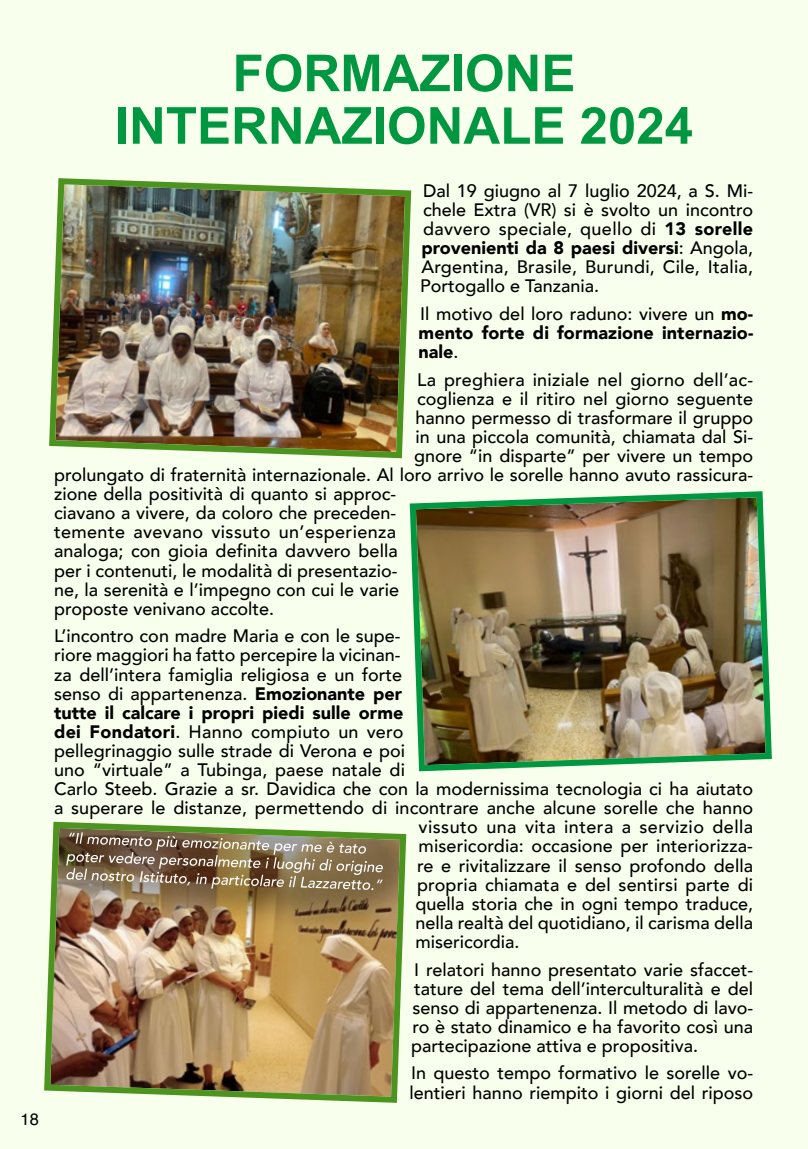
<style>
.page{position:relative;width:808px;height:1149px;background:#fff}
.page>*{position:absolute;margin:0;border:0;box-sizing:border-box;transform-origin:0 0}
.t1{font:700 51px/52.5px "Arial";color:#009740;text-align:center}
.t2{font:500 18px/19px "Avenir";color:#000;text-align:justify}
.t3{font:900 18px/19px "Avenir";color:#000;text-align:justify}
.t4{font:500 18px "Avenir";letter-spacing:.02em;color:#000}
.t5{font:500 18px "Avenir";letter-spacing:.025em;color:#000}
.t6{font:16.5px "Helvetica";color:#000}
.s1{font-weight:900}
.s2{font-weight:500}
</style>
<div class="page">
<div style="left:0;top:0;width:808px;height:1148px;background:#f9ffed"></div>
<img style="left:409px;top:491px;width:363px;height:281px">
<img style="left:44px;top:821px;width:363px;height:282px">
<img style="left:49px;top:178px;width:363px;height:281px">
<svg style="left:66px;top:832px;width:317px;height:57px;background:#8a7a5d"></svg>
<p class="t6" style="left:21px;top:1105px;width:20px">18</p>
<h1 class="t1" style="left:115px;top:49px;width:580px">FORMAZIONE<br>INTERNAZIONALE 2024</h1>
<p class="t2" style="left:420px;top:180px;width:335px">Dal 19 giugno al 7 luglio 2024, a S. Mi&shy;chele Extra (VR) si è svolto un incontro davvero speciale, quello di <span class="s1">13 sorelle provenienti da 8 paesi diversi</span>: Angola, Argentina, Brasile, Burundi, Cile, Italia, Portogallo e Tanzania.</p>
<p class="t3" style="left:419px;top:303px;width:336px"><span class="s2">Il motivo del loro raduno: vivere un</span> mo&shy;mento forte di formazione internazio&shy;nale<span class="s2">.</span></p>
<p class="t2" style="left:417px;top:369px;width:338px">La preghiera iniziale nel giorno dell’ac-</p>
<p class="t2" style="left:417px;top:388px;width:337px">coglienza e il ritiro nel giorno seguente</p>
<p class="t2" style="left:416px;top:407px;width:339px">hanno permesso di trasformare il gruppo</p>
<p class="t2" style="left:416px;top:426px;width:339px">in una piccola comunità, chiamata dal Si-</p>
<p class="t2" style="left:414px;top:445px;width:341px">gnore “in disparte” per vivere un tempo</p>
<p class="t2" style="left:54px;top:464px;width:700px">prolungato di fraternità internazionale. Al loro arrivo le sorelle hanno avuto rassicura-</p>
<p class="t2" style="left:54px;top:483px;width:343px">zione della positività di quanto si approc-</p>
<p class="t2" style="left:54px;top:502px;width:344px">ciavano a vivere, da coloro che preceden-</p>
<p class="t4" style="left:54px;top:516px;width:344px">temente avevano vissuto un’esperienza</p>
<p class="t2" style="left:54px;top:540px;width:345px">analoga; con gioia definita davvero bella</p>
<p class="t2" style="left:54px;top:559px;width:345px">per i contenuti, le modalità di presentazio-</p>
<p class="t2" style="left:54px;top:578px;width:347px">ne, la serenità e l’impegno con cui le varie</p>
<p class="t2" style="left:54px;top:597px;width:222px">proposte venivano accolte.</p>
<p class="t2" style="left:54px;top:625px;width:348px">L’incontro con madre Maria e con le supe-</p>
<p class="t2" style="left:54px;top:644px;width:348px">riore maggiori ha fatto percepire la vicinan-</p>
<p class="t2" style="left:54px;top:663px;width:350px">za dell’intera famiglia religiosa e un forte</p>
<p class="t2" style="left:54px;top:682px;width:349px">senso di appartenenza. <span class="s1">Emozionante per</span></p>
<p class="t3" style="left:54px;top:702px;width:351px">tutte il calcare i propri piedi sulle orme</p>
<p class="t2" style="left:54px;top:720px;width:351px"><span class="s1">dei Fondatori</span>. Hanno compiuto un vero</p>
<p class="t2" style="left:54px;top:740px;width:352px">pellegrinaggio sulle strade di Verona e poi</p>
<p class="t2" style="left:54px;top:759px;width:352px">uno “virtuale” a Tubinga, paese natale di</p>
<p class="t2" style="left:54px;top:778px;width:700px">Carlo Steeb. Grazie a sr. Davidica che con la modernissima tecnologia ci ha aiutato</p>
<p class="t2" style="left:54px;top:797px;width:701px">a superare le distanze, permettendo di incontrare anche alcune sorelle che hanno</p>
<p class="t5" style="left:419px;top:811px;width:336px">vissuto una vita intera a servizio della</p>
<p class="t2" style="left:419px;top:835px;width:336px">misericordia: occasione per interiorizza-</p>
<p class="t2" style="left:417px;top:854px;width:338px">re e rivitalizzare il senso profondo della</p>
<p class="t2" style="left:417px;top:873px;width:338px">propria chiamata e del sentirsi parte di</p>
<p class="t2" style="left:416px;top:892px;width:339px">quella storia che in ogni tempo traduce,</p>
<p class="t2" style="left:416px;top:911px;width:339px">nella realtà del quotidiano, il carisma della</p>
<p class="t2" style="left:416px;top:930px;width:106px">misericordia.</p>
<p class="t2" style="left:411px;top:958px;width:344px">I relatori hanno presentato varie sfaccet&shy;tature del tema dell’interculturalità e del senso di appartenenza. Il metodo di lavo&shy;ro è stato dinamico e ha favorito così una partecipazione attiva e propositiva.</p>
<p class="t2" style="left:410px;top:1062px;width:345px">In questo tempo formativo le sorelle vo&shy;lentieri hanno riempito i giorni del riposo</p>
</div>
